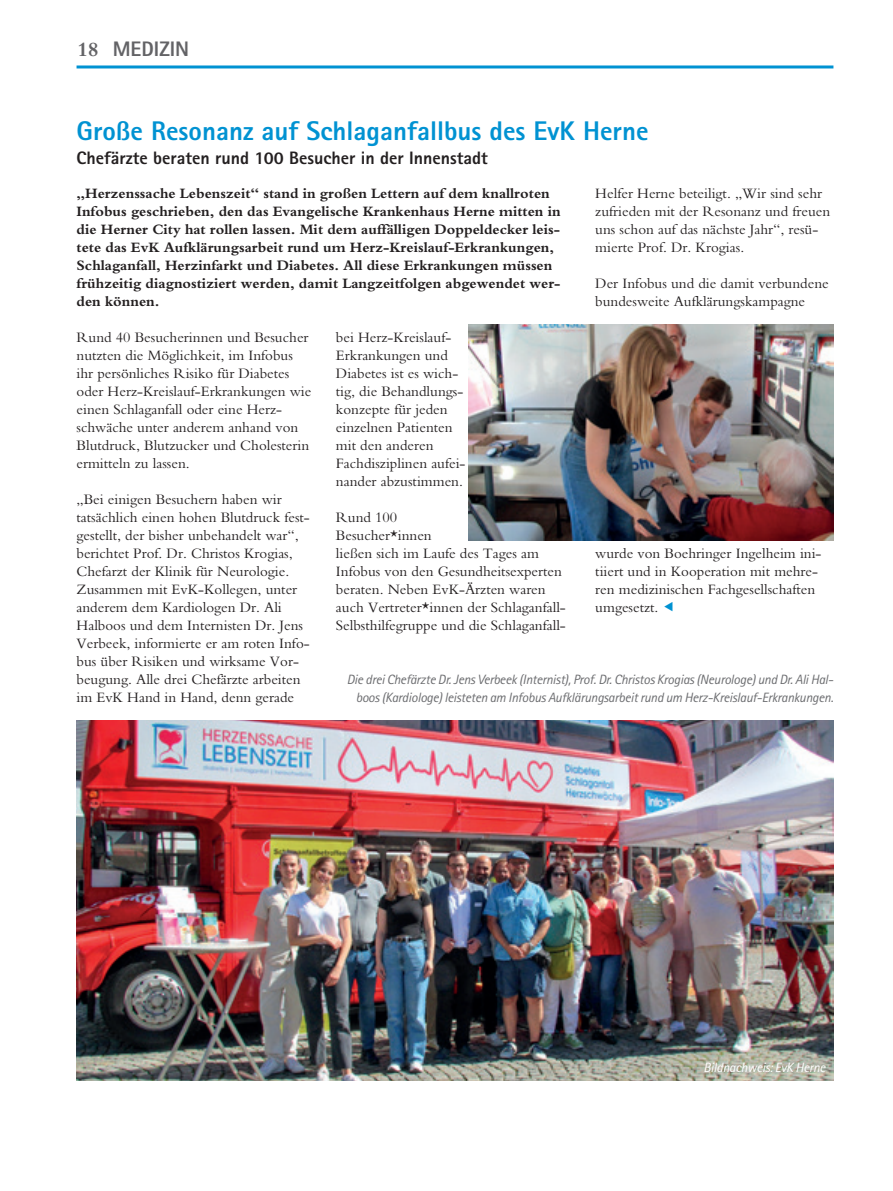
<style>
.page{position:relative;width:893px;height:1191px;background:#fff}
.page>*{position:absolute;margin:0;border:0;box-sizing:border-box;transform-origin:0 0}
.t1{font:800 27px "Rotis Sans Serif";color:#0092d2}
.t2{font:800 21px "Rotis Sans Serif";color:#636366}
.t3{font:700 21px "M Bembo";color:#636366}
.t4{font:800 18px "Rotis Sans Serif";color:#231f20}
.t5{font:15px/18px "M Bembo";color:#231f20}
.t6{font:700 15px/18px "M Bembo";color:#231f20}
.t7{font:italic 13.5px/18px "Rotis Sans Serif";letter-spacing:-.02em;color:#6c6d70;text-align:right}
.t8{font:italic 13.5px "Rotis Sans Serif";letter-spacing:-.02em;color:#fff}
</style>
<div class="page">
<hr style="left:77px;top:65px;width:756px;height:3px;background:#0092d2">
<img style="left:77px;top:720px;width:756px;height:360px">
<img style="left:469px;top:324px;width:364px;height:216px">
<p class="t3" style="left:78px;top:38px;width:22px">18</p>
<p class="t2" style="left:113px;top:36px;width:78px">MEDIZIN</p>
<p class="t1" style="left:77px;top:114px;width:573px">Große Resonanz auf Schlaganfallbus des EvK Herne</p>
<p class="t4" style="left:77px;top:147px;width:413px">Chefärzte beraten rund 100 Besucher in der Innenstadt</p>
<p class="t6" style="left:77px;top:184px;width:486px">„Herzenssache Lebenszeit“ stand in großen Lettern auf dem knallroten Infobus geschrieben, den das Evangelische Krankenhaus Herne mitten in die Herner City hat rollen lassen. Mit dem auffälligen Doppeldecker leis&shy;tete das EvK Aufklärungsarbeit rund um Herz-Kreislauf-Erkrankungen, Schlaganfall, Herzinfarkt und Diabetes. All diese Erkrankungen müssen frühzeitig diagnostiziert werden, damit Langzeitfolgen abgewendet wer&shy;den können.</p>
<p class="t5" style="left:77px;top:328px;width:236px">Rund 40 Besucherinnen und Besucher nutzten die Möglichkeit, im Infobus ihr persönliches Risiko für Diabetes oder Herz-Kreislauf-Erkrankungen wie einen Schlaganfall oder eine Herz&shy;schwäche unter anderem anhand von Blutdruck, Blutzucker und Cholesterin ermitteln zu lassen.</p>
<p class="t5" style="left:77px;top:490px;width:235px">„Bei einigen Besuchern haben wir tatsächlich einen hohen Blutdruck fest&shy;gestellt, der bisher unbehandelt war“, berichtet Prof. Dr. Christos Krogias, Chefarzt der Klinik für Neurologie.<br>Zusammen mit EvK-Kollegen, unter anderem dem Kardiologen Dr. Ali Halboos und dem Internisten Dr. Jens Verbeek, informierte er am roten Info&shy;bus über Risiken und wirksame Vor&shy;beugung. Alle drei Chefärzte arbeiten im EvK Hand in Hand, denn gerade</p>
<p class="t5" style="left:595px;top:184px;width:236px">Helfer Herne beteiligt. „Wir sind sehr zufrieden mit der Resonanz und freuen uns schon auf das nächste Jahr“, resü&shy;mierte Prof. Dr. Krogias.</p>
<p class="t5" style="left:595px;top:274px;width:235px">Der Infobus und die damit verbundene bundesweite Aufklärungskampagne</p>
<p class="t5" style="left:336px;top:328px;width:131px">bei Herz-Kreislauf-<br>Erkrankungen und<br>Diabetes ist es wich&shy;tig, die Behandlungs&shy;konzepte für jeden einzelnen Patienten mit den anderen<br>Fachdisziplinen aufei&shy;nander abzustimmen.</p>
<p class="t5" style="left:336px;top:508px;width:231px">Rund 100<br>Besucher*innen<br>ließen sich im Laufe des Tages am<br>Infobus von den Gesundheitsexperten beraten. Neben EvK-Ärzten waren auch Vertreter*innen der Schlaganfall-<br>Selbsthilfegruppe und die Schlaganfall-</p>
<p class="t7" style="left:347px;top:670px;width:488px">Die drei Chefärzte Dr. Jens Verbeek (Internist), Prof. Dr. Christos Krogias (Neurologe) und Dr. Ali Hal&shy;boos (Kardiologe) leisteten am Infobus Aufklärungsarbeit rund um Herz-Kreislauf-Erkrankungen.</p>
<p class="t5" style="left:595px;top:544px;width:228px">wurde von Boehringer Ingelheim ini&shy;tiiert und in Kooperation mit mehre&shy;ren medizinischen Fachgesellschaften umgesetzt.</p>
<p class="t8" style="left:704px;top:1059px;width:124px">Bildnachweis: EvK Herne</p>
</div>
